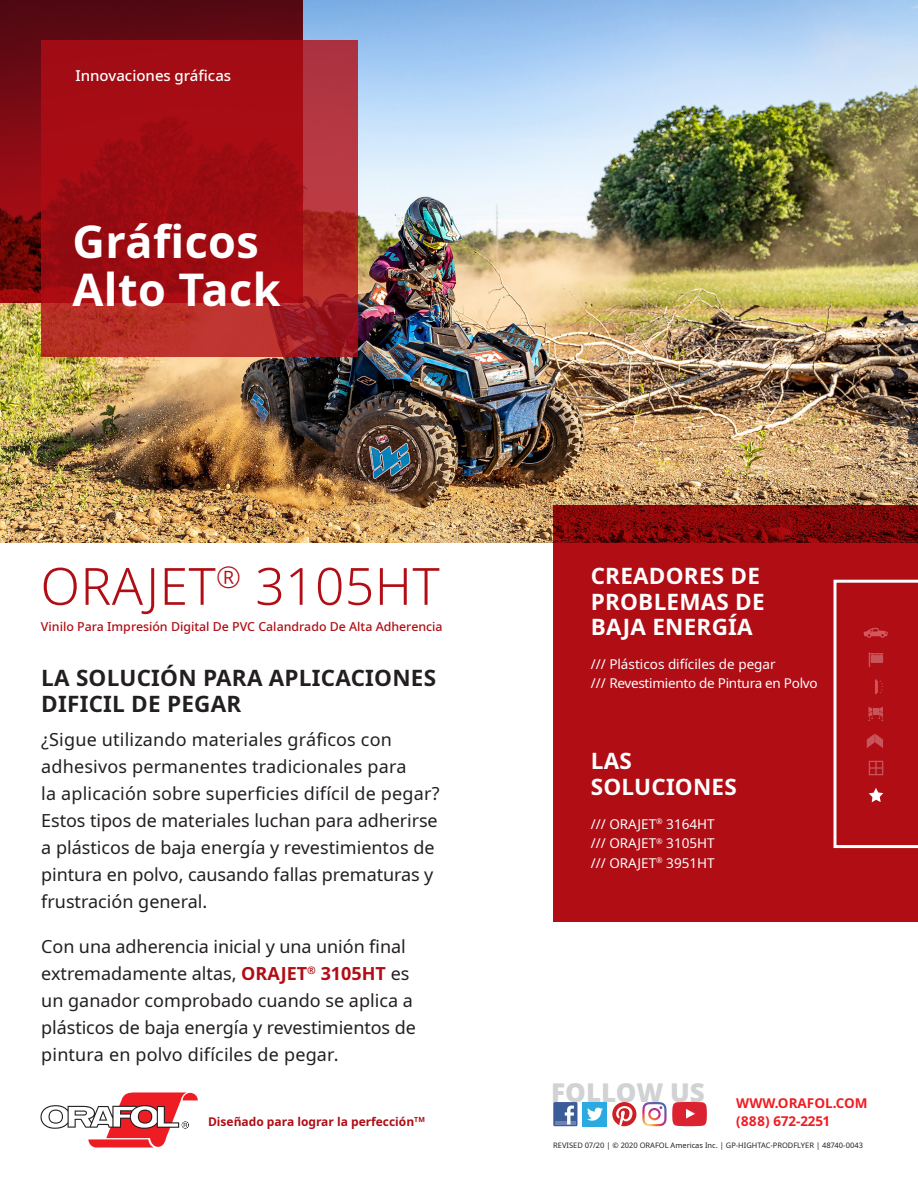
<style>
.page{position:relative;width:918px;height:1188px;background:#fff}
.page>*{position:absolute;margin:0;border:0;box-sizing:border-box;transform-origin:0 0}
.t1{font:300 51.3px "Noto Sans";letter-spacing:.01em;color:#b00d15}
.t2{font:700 45px "Noto Sans";letter-spacing:.01em;color:#fff}
.t3{font:900 26.1px "Noto Sans";color:#d1d2d4}
.t4{font:700 22.5px/25.5px "Noto Sans";letter-spacing:.01em;color:#fff}
.t5{font:700 22.5px/25.5px "Noto Sans";letter-spacing:.01em;color:#231f20}
.t6{font:18px/27px "Noto Sans";color:#231f20}
.t7{font:500 15px "Noto Sans";color:#fff}
.t8{font:13.5px "Noto Sans";color:#fff}
.t9{font:13.5px "Noto Sans";letter-spacing:-.02em;color:#fff}
.t10{font:700 13.5px "Noto Sans";color:#ee1d23}
.t11{font:500 12.3px "Noto Sans";color:#b00d15}
.t12{font:700 12px "Noto Sans";color:#b00d15}
.t13{font:7.5px "Noto Sans";color:#231f20}
.s1{font-weight:700;color:#b00d15}
</style>
<div class="page">
<img style="left:0;top:0;width:918px;height:542px">
<svg style="left:0;top:0;width:303px;height:303px;background:#680910"></svg>
<svg style="left:40px;top:1092px;width:158px;height:56px"></svg>
<svg style="left:41px;top:40px;width:316px;height:317px;background:#a5161b"></svg>
<div style="left:553px;top:505px;width:365px;height:417px;background:#b00d15"></div>
<svg style="left:834px;top:580px;width:84px;height:268px"></svg>
<div style="left:553px;top:1102px;width:24px;height:24px;background:#3b5b99"></div>
<hr style="left:555px;top:1121px;width:21px;height:3px;background:#6d84b3">
<svg style="left:565px;top:1106px;width:9px;height:18px"></svg>
<div style="left:583px;top:1102px;width:24px;height:24px;background:#2aaae1"></div>
<svg style="left:587px;top:1108px;width:16px;height:13px"></svg>
<svg style="left:612px;top:1102px;width:24px;height:24px"></svg>
<svg style="left:642px;top:1102px;width:65px;height:24px"></svg>
<p class="t7" style="left:75px;top:65px;width:157px">Innovaciones gráficas</p>
<p class="t2" style="left:72px;top:210px;width:188px">Gráficos</p>
<p class="t2" style="left:72px;top:258px;width:210px">Alto Tack</p>
<p class="t1" style="left:40px;top:550px;width:401px">ORAJET<sup>®</sup> 3105HT</p>
<p class="t11" style="left:41px;top:618px;width:403px">Vinilo Para Impresión Digital De PVC Calandrado De Alta Adherencia</p>
<p class="t5" style="left:41px;top:666px;width:396px">LA SOLUCIÓN PARA APLICACIONES<br>DIFICIL DE PEGAR</p>
<p class="t6" style="left:41px;top:726px;width:400px">¿Sigue utilizando materiales gráficos con adhesivos permanentes tradicionales para<br>la aplicación sobre superficies difícil de pegar?<br>Estos tipos de materiales luchan para adherirse a plásticos de baja energía y revestimientos de pintura en polvo, causando fallas prematuras y frustración general.</p>
<p class="t6" style="left:41px;top:933px;width:376px">Con una adherencia inicial y una unión final extremadamente altas, <span class="s1">ORAJET</span><sup>®</sup> <span class="s1">3105HT</span> es un ganador comprobado cuando se aplica a plásticos de baja energía y revestimientos de pintura en polvo difíciles de pegar.</p>
<p class="t12" style="left:208px;top:1114px;width:218px">Diseñado para lograr la perfección<sup>TM</sup></p>
<p class="t4" style="left:591px;top:564px;width:176px">CREADORES DE<br>PROBLEMAS DE<br>BAJA ENERGÍA</p>
<p class="t8" style="left:591px;top:655px;width:186px">/// Plásticos difíciles de pegar</p>
<p class="t9" style="left:591px;top:674px;width:228px">/// Revestimiento de Pintura en Polvo</p>
<p class="t4" style="left:591px;top:748px;width:43px">LAS</p>
<p class="t4" style="left:591px;top:775px;width:148px">SOLUCIONES</p>
<p class="t8" style="left:591px;top:814px;width:125px">/// ORAJET<sup>®</sup> 3164HT</p>
<p class="t8" style="left:591px;top:834px;width:125px">/// ORAJET<sup>®</sup> 3105HT</p>
<p class="t8" style="left:591px;top:853px;width:125px">/// ORAJET<sup>®</sup> 3951HT</p>
<p class="t3" style="left:551px;top:1073px;width:155px">FOLLOW US</p>
<p class="t10" style="left:736px;top:1094px;width:133px">WWW.ORAFOL.COM</p>
<p class="t10" style="left:736px;top:1112px;width:95px">(888) 672-2251</p>
<p class="t13" style="left:553px;top:1139px;width:311px">REVISED 07/20 | © 2020 ORAFOL Americas Inc. | GP-HIGHTAC-PRODFLYER | 48740-0043</p>
</div>
